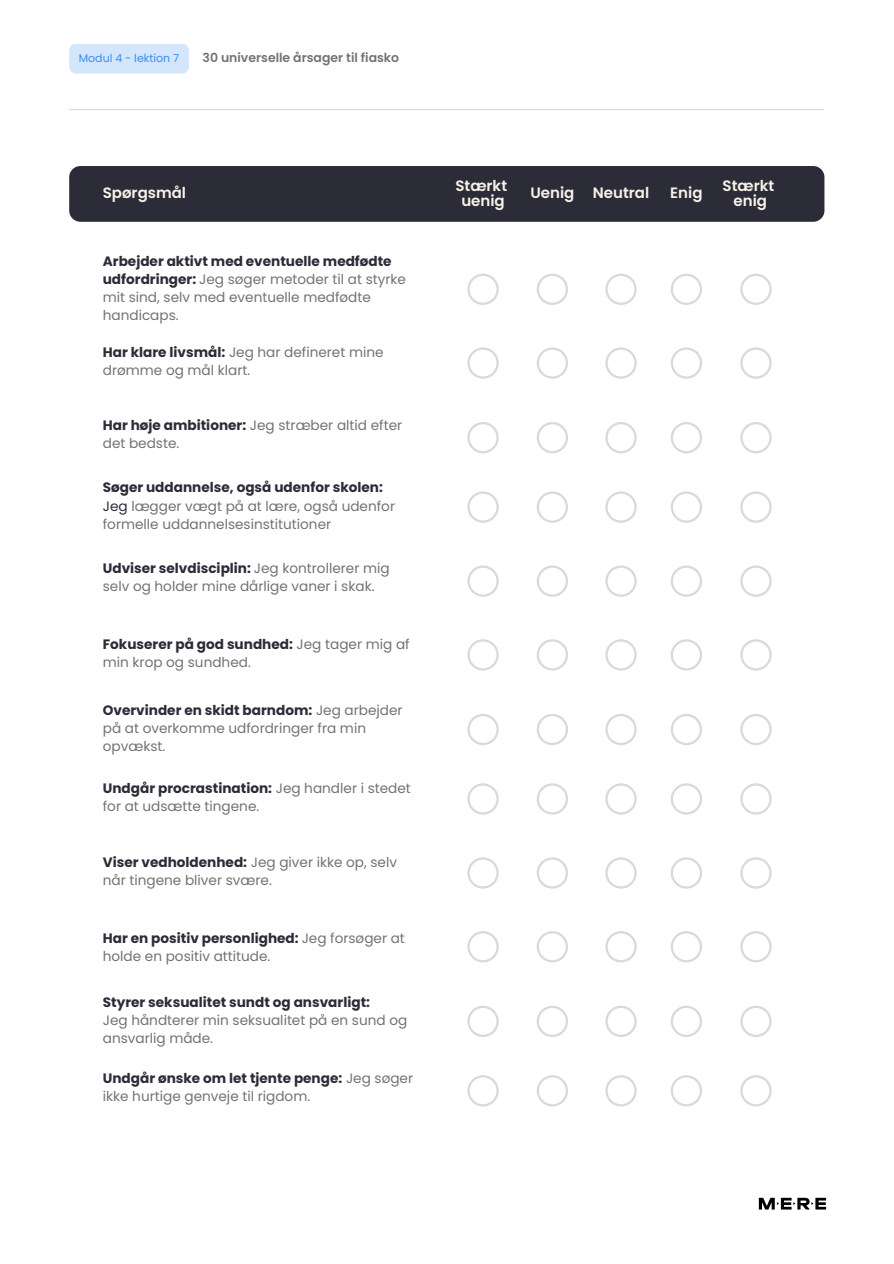
<style>
.page{position:relative;width:894px;height:1264px;background:#fff}
.page>*{position:absolute;margin:0;border:0;box-sizing:border-box;transform-origin:0 0}
.t1{font:600 15px/15.8px "Poppins";color:#f9f2e8;text-align:center}
.t2{font:13.65px/18px "Poppins";color:#737373}
.t3{font:600 12.45px "Poppins";color:#737373}
.t4{font:10.95px "Poppins";color:#398df1}
.s1{font-weight:700;color:#2c2c39}
.s2{color:#2c2c39}
</style>
<div class="page">
<div style="left:69px;top:166px;width:755px;height:56px;background:#2c2c39"></div>
<svg style="left:467px;top:274px;width:31px;height:31px"></svg>
<svg style="left:467px;top:347px;width:31px;height:32px"></svg>
<svg style="left:467px;top:491px;width:31px;height:32px"></svg>
<svg style="left:537px;top:274px;width:31px;height:31px"></svg>
<svg style="left:537px;top:347px;width:31px;height:32px"></svg>
<svg style="left:537px;top:491px;width:31px;height:32px"></svg>
<svg style="left:605px;top:274px;width:31px;height:31px"></svg>
<svg style="left:605px;top:347px;width:31px;height:32px"></svg>
<svg style="left:605px;top:491px;width:31px;height:32px"></svg>
<svg style="left:671px;top:274px;width:30px;height:31px"></svg>
<svg style="left:671px;top:347px;width:30px;height:32px"></svg>
<svg style="left:671px;top:491px;width:30px;height:32px"></svg>
<svg style="left:467px;top:422px;width:31px;height:31px"></svg>
<svg style="left:537px;top:422px;width:31px;height:31px"></svg>
<svg style="left:605px;top:422px;width:31px;height:31px"></svg>
<svg style="left:671px;top:422px;width:30px;height:31px"></svg>
<svg style="left:467px;top:565px;width:31px;height:32px"></svg>
<svg style="left:467px;top:639px;width:31px;height:31px"></svg>
<svg style="left:467px;top:783px;width:31px;height:31px"></svg>
<svg style="left:537px;top:565px;width:31px;height:32px"></svg>
<svg style="left:537px;top:639px;width:31px;height:31px"></svg>
<svg style="left:537px;top:783px;width:31px;height:31px"></svg>
<svg style="left:605px;top:565px;width:31px;height:32px"></svg>
<svg style="left:605px;top:639px;width:31px;height:31px"></svg>
<svg style="left:605px;top:783px;width:31px;height:31px"></svg>
<svg style="left:671px;top:565px;width:30px;height:32px"></svg>
<svg style="left:671px;top:639px;width:30px;height:31px"></svg>
<svg style="left:671px;top:783px;width:30px;height:31px"></svg>
<svg style="left:467px;top:714px;width:31px;height:31px"></svg>
<svg style="left:537px;top:714px;width:31px;height:31px"></svg>
<svg style="left:605px;top:714px;width:31px;height:31px"></svg>
<svg style="left:671px;top:714px;width:30px;height:31px"></svg>
<svg style="left:467px;top:857px;width:31px;height:31px"></svg>
<svg style="left:467px;top:931px;width:31px;height:31px"></svg>
<svg style="left:467px;top:1075px;width:31px;height:31px"></svg>
<svg style="left:537px;top:857px;width:31px;height:31px"></svg>
<svg style="left:537px;top:931px;width:31px;height:31px"></svg>
<svg style="left:537px;top:1075px;width:31px;height:31px"></svg>
<svg style="left:605px;top:857px;width:31px;height:31px"></svg>
<svg style="left:605px;top:931px;width:31px;height:31px"></svg>
<svg style="left:605px;top:1075px;width:31px;height:31px"></svg>
<svg style="left:671px;top:857px;width:30px;height:31px"></svg>
<svg style="left:671px;top:931px;width:30px;height:31px"></svg>
<svg style="left:671px;top:1075px;width:30px;height:31px"></svg>
<svg style="left:467px;top:1006px;width:31px;height:31px"></svg>
<svg style="left:537px;top:1006px;width:31px;height:31px"></svg>
<svg style="left:605px;top:1006px;width:31px;height:31px"></svg>
<svg style="left:671px;top:1006px;width:30px;height:31px"></svg>
<svg style="left:740px;top:274px;width:31px;height:31px"></svg>
<svg style="left:740px;top:347px;width:31px;height:32px"></svg>
<svg style="left:740px;top:491px;width:31px;height:32px"></svg>
<svg style="left:740px;top:422px;width:31px;height:31px"></svg>
<svg style="left:740px;top:565px;width:31px;height:32px"></svg>
<svg style="left:740px;top:639px;width:31px;height:31px"></svg>
<svg style="left:740px;top:783px;width:31px;height:31px"></svg>
<svg style="left:740px;top:714px;width:31px;height:31px"></svg>
<svg style="left:740px;top:857px;width:31px;height:31px"></svg>
<svg style="left:740px;top:931px;width:31px;height:31px"></svg>
<svg style="left:740px;top:1075px;width:31px;height:31px"></svg>
<svg style="left:740px;top:1006px;width:31px;height:31px"></svg>
<hr style="left:69px;top:109px;width:755px;height:1px;background:#d9d9d9">
<svg style="left:758px;top:1197px;width:67px;height:12px"></svg>
<div style="left:69px;top:44px;width:120px;height:30px;background:#d4e6fc"></div>
<h2 class="t4" style="left:79px;top:50px;width:102px">Modul 4 - lektion 7</h2>
<h2 class="t3" style="left:202px;top:49px;width:198px">30 universelle årsager til fiasko</h2>
<p class="t1" style="left:455px;top:177px;width:53px">Stærkt uenig</p>
<h1 class="t1" style="left:103px;top:185px;width:85px">Spørgsmål</h1>
<h3 class="t1" style="left:530px;top:185px;width:45px">Uenig</h3>
<h1 class="t1" style="left:592px;top:185px;width:58px">Neutral</h1>
<h1 class="t1" style="left:670px;top:185px;width:34px">Enig</h1>
<h1 class="t2" style="left:103px;top:252px;width:304px"><span class="s1">Arbejder aktivt med eventuelle medfødte udfordringer:</span> Jeg søger metoder til at styrke mit sind, selv med eventuelle medfødte handicaps.</h1>
<h1 class="t2" style="left:103px;top:343px;width:282px"><span class="s1">Har klare livsmål:</span> Jeg har defineret mine drømme og mål klart.</h1>
<h2 class="t2" style="left:103px;top:416px;width:301px"><span class="s1">Har høje ambitioner:</span> Jeg stræber altid efter det bedste.</h2>
<h1 class="t2" style="left:103px;top:478px;width:294px"><span class="s1">Søger uddannelse, også udenfor skolen:<br></span><span class="s2">Jeg</span> lægger vægt på at lære, også udenfor formelle uddannelsesinstitutioner</h1>
<h2 class="t2" style="left:103px;top:559px;width:288px"><span class="s1">Udviser selvdisciplin:</span> Jeg kontrollerer mig selv og holder mine dårlige vaner i skak.</h2>
<h2 class="t2" style="left:103px;top:635px;width:308px"><span class="s1">Fokuserer på god sundhed:</span> Jeg tager mig af min krop og sundhed.</h2>
<h2 class="t2" style="left:103px;top:701px;width:301px"><span class="s1">Overvinder en skidt barndom:</span> Jeg arbejder på at overkomme udfordringer fra min opvækst.</h2>
<h2 class="t2" style="left:103px;top:779px;width:309px"><span class="s1">Undgår procrastination:</span> Jeg handler i stedet for at udsætte tingene.</h2>
<h2 class="t2" style="left:103px;top:853px;width:296px"><span class="s1">Viser vedholdenhed:</span> Jeg giver ikke op, selv når tingene bliver svære.</h2>
<h2 class="t2" style="left:103px;top:928px;width:303px"><span class="s1">Har en positiv personlighed:</span> Jeg forsøger at holde en positiv attitude.</h2>
<h2 class="t2" style="left:103px;top:992px;width:306px"><span class="s1">Styrer seksualitet sundt og ansvarligt:<br></span>Jeg håndterer min seksualitet på en sund og ansvarlig måde.</h2>
<h2 class="t2" style="left:103px;top:1068px;width:312px"><span class="s1">Undgår ønske om let tjente penge:</span> Jeg søger ikke hurtige genveje til rigdom.</h2>
<h2 class="t1" style="left:722px;top:177px;width:53px">Stærkt enig</h2>
</div>
